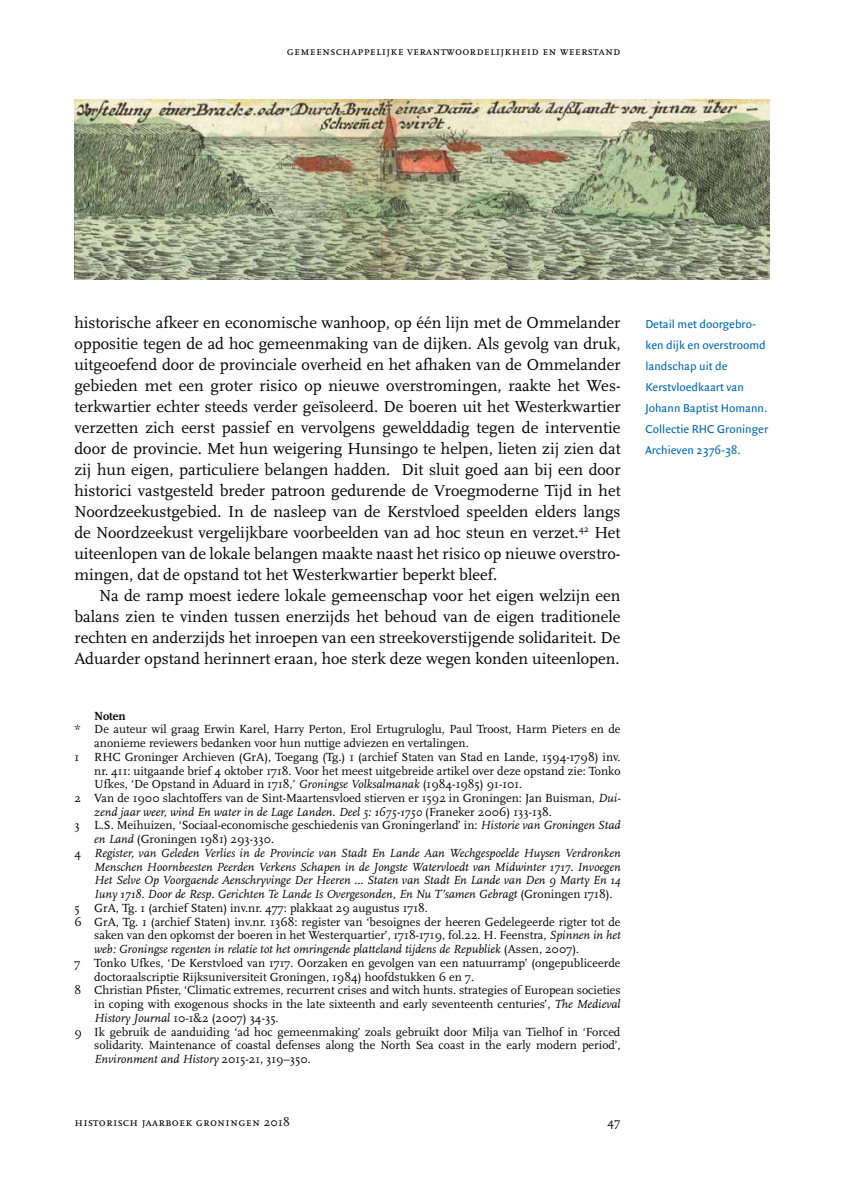
<style>
.page{position:relative;width:844px;height:1191px;background:#fff}
.page>*{position:absolute;margin:0;border:0;box-sizing:border-box;transform-origin:0 0}
.t1{font:16.62px/21px "Scala";color:#000;text-align:justify}
.t2{font:12.25px "Scala";color:#000}
.t3{font:italic 12.25px "Scala";color:#000}
.t4{font:12.25px/21px "Quadraat Sans";color:#0068b4}
.t5{font:12.25px "Scala Caps";letter-spacing:.02em;color:#000}
.t6{font:700 12.25px "Scala";color:#000}
.s1{font-style:italic}
.s2{font-style:normal}
</style>
<div class="page">
<img style="left:74px;top:99px;width:695px;height:181px">
<p class="t5" style="left:287px;top:44px;width:335px">gemeenschappelijke verantwoordelijkheid en weerstand</p>
<p class="t1" style="left:74px;top:312px;width:547px">historische afkeer en economische wanhoop, op één lijn met de Ommelander oppositie tegen de ad hoc gemeenmaking van de dijken. Als gevolg van druk, uitgeoefend door de provinciale overheid en het afhaken van de Ommelander gebieden met een groter risico op nieuwe overstromingen, raakte het Wes&shy;terkwartier echter steeds verder geïsoleerd. De boeren uit het Westerkwartier verzetten zich eerst passief en vervolgens gewelddadig tegen de interventie door de provincie. Met hun weigering Hunsingo te helpen, lieten zij zien dat zij hun eigen, particuliere belangen hadden. Dit sluit goed aan bij een door historici vastgesteld breder patroon gedurende de Vroegmoderne Tijd in het Noordzeekustgebied. In de nasleep van de Kerstvloed speelden elders langs de Noordzeekust vergelijkbare voorbeelden van ad hoc steun en verzet.<sup>42</sup> Het uiteenlopen van de lokale belangen maakte naast het risico op nieuwe overstro&shy;mingen, dat de opstand tot het Westerkwartier beperkt bleef.</p>
<p class="t1" style="left:74px;top:585px;width:547px;text-indent:25px">Na de ramp moest iedere lokale gemeenschap voor het eigen welzijn een balans zien te vinden tussen enerzijds het behoud van de eigen traditionele rechten en anderzijds het inroepen van een streekoverstijgende solidariteit. De Aduarder opstand herinnert eraan, hoe sterk deze wegen konden uiteenlopen.</p>
<p class="t6" style="left:94px;top:708px;width:33px">Noten</p>
<p class="t2" style="left:74px;top:722px;width:547px">* De auteur wil graag Erwin Karel, Harry Perton, Erol Ertugruloglu, Paul Troost, Harm Pieters en de</p>
<p class="t2" style="left:94px;top:736px;width:376px">anonieme reviewers bedanken voor hun nuttige adviezen en vertalingen.</p>
<p class="t2" style="left:74px;top:750px;width:547px">1 RHC Groninger Archieven (GrA), Toegang (Tg.) 1 (archief Staten van Stad en Lande, 1594-1798) inv.</p>
<p class="t2" style="left:94px;top:764px;width:527px">nr. 411: uitgaande brief 4 oktober 1718. Voor het meest uitgebreide artikel over deze opstand zie: Tonko</p>
<p class="t2" style="left:94px;top:777px;width:429px">Ufkes, ‘De Opstand in Aduard in 1718,’ <span class="s1">Groningse Volksalmanak</span> (1984-1985) 91-101.</p>
<p class="t2" style="left:74px;top:791px;width:547px">2 Van de 1900 slachtoffers van de Sint-Maartensvloed stierven er 1592 in Groningen: Jan Buisman, <span class="s1">Dui-</span></p>
<p class="t3" style="left:94px;top:805px;width:459px">zend jaar weer, wind En water in de Lage Landen. Deel 5: 1675-1750 <span class="s2">(Franeker 2006) 133-138.</span></p>
<p class="t2" style="left:74px;top:819px;width:547px">3 L.S. Meihuizen, ‘Sociaal-economische geschiedenis van Groningerland’ in: <span class="s1">Historie van Groningen Stad</span></p>
<p class="t2" style="left:94px;top:832px;width:181px"><span class="s1">en Land</span> (Groningen 1981) 293-330.</p>
<p class="t3" style="left:74px;top:846px;width:547px"><span class="s2">4</span> Register, van Geleden Verlies in de Provincie van Stadt En Lande Aan Wechgespoelde Huysen Verdronken</p>
<p class="t3" style="left:94px;top:860px;width:527px">Menschen Hoornbeesten Peerden Verkens Schapen in de Jongste Watervloedt van Midwinter 1717. Invoegen</p>
<p class="t3" style="left:94px;top:874px;width:527px">Het Selve Op Voorgaende Aenschryvinge Der Heeren ... Staten van Stadt En Lande van Den 9 Marty En 14</p>
<p class="t3" style="left:94px;top:887px;width:519px">Iuny 1718. Door de Resp. Gerichten Te Lande Is Overgesonden, En Nu T’samen Gebragt <span class="s2">(Groningen 1718).</span></p>
<p class="t2" style="left:74px;top:901px;width:355px">5 GrA, Tg. 1 (archief Staten) inv.nr. 477: plakkaat 29 augustus 1718.</p>
<p class="t2" style="left:74px;top:915px;width:547px">6 GrA, Tg. 1 (archief Staten) inv.nr. 1368: register van ‘besoignes der heeren Gedelegeerde rigter tot de</p>
<p class="t2" style="left:94px;top:928px;width:527px">saken van den opkomst der boeren in het Westerquartier’, 1718-1719, fol.22. H. Feenstra, <span class="s1">Spinnen in het</span></p>
<p class="t3" style="left:94px;top:942px;width:486px">web: Groningse regenten in relatie tot het omringende platteland tijdens de Republiek <span class="s2">(Assen, 2007).</span></p>
<p class="t2" style="left:74px;top:956px;width:547px">7 Tonko Ufkes, ‘De Kerstvloed van 1717. Oorzaken en gevolgen van een natuurramp’ (ongepubliceerde</p>
<p class="t2" style="left:94px;top:970px;width:381px">doctoraalscriptie Rijksuniversiteit Groningen, 1984) hoofdstukken 6 en 7.</p>
<p class="t2" style="left:74px;top:983px;width:547px">8 Christian Pfister, ‘Climatic extremes, recurrent crises and witch hunts. strategies of European societies</p>
<p class="t2" style="left:94px;top:997px;width:527px">in coping with exogenous shocks in the late sixteenth and early seventeenth centuries’, <span class="s1">The Medieval</span></p>
<p class="t2" style="left:94px;top:1011px;width:186px"><span class="s1">History Journal</span> 10-1&amp;2 (2007) 34-35.</p>
<p class="t2" style="left:74px;top:1024px;width:547px">9 Ik gebruik de aanduiding ‘ad hoc gemeenmaking’ zoals gebruikt door Milja van Tielhof in ‘Forced</p>
<p class="t2" style="left:94px;top:1038px;width:527px">solidarity. Maintenance of coastal defenses along the North Sea coast in the early modern period’,</p>
<p class="t3" style="left:94px;top:1052px;width:218px">Environment and History <span class="s2">2015-21, 319–350.</span></p>
<p class="t5" style="left:74px;top:1115px;width:217px">historisch jaarboek groningen 2018</p>
<p class="t5" style="left:607px;top:1115px;width:14px">47</p>
<p class="t4" style="left:645px;top:313px;width:124px">Detail met doorgebro&shy;ken dijk en overstroomd landschap uit de<br>Kerstvloedkaart van<br>Johann Baptist Homann.<br>Collectie RHC Groninger<br>Archieven 2376-38.</p>
</div>
